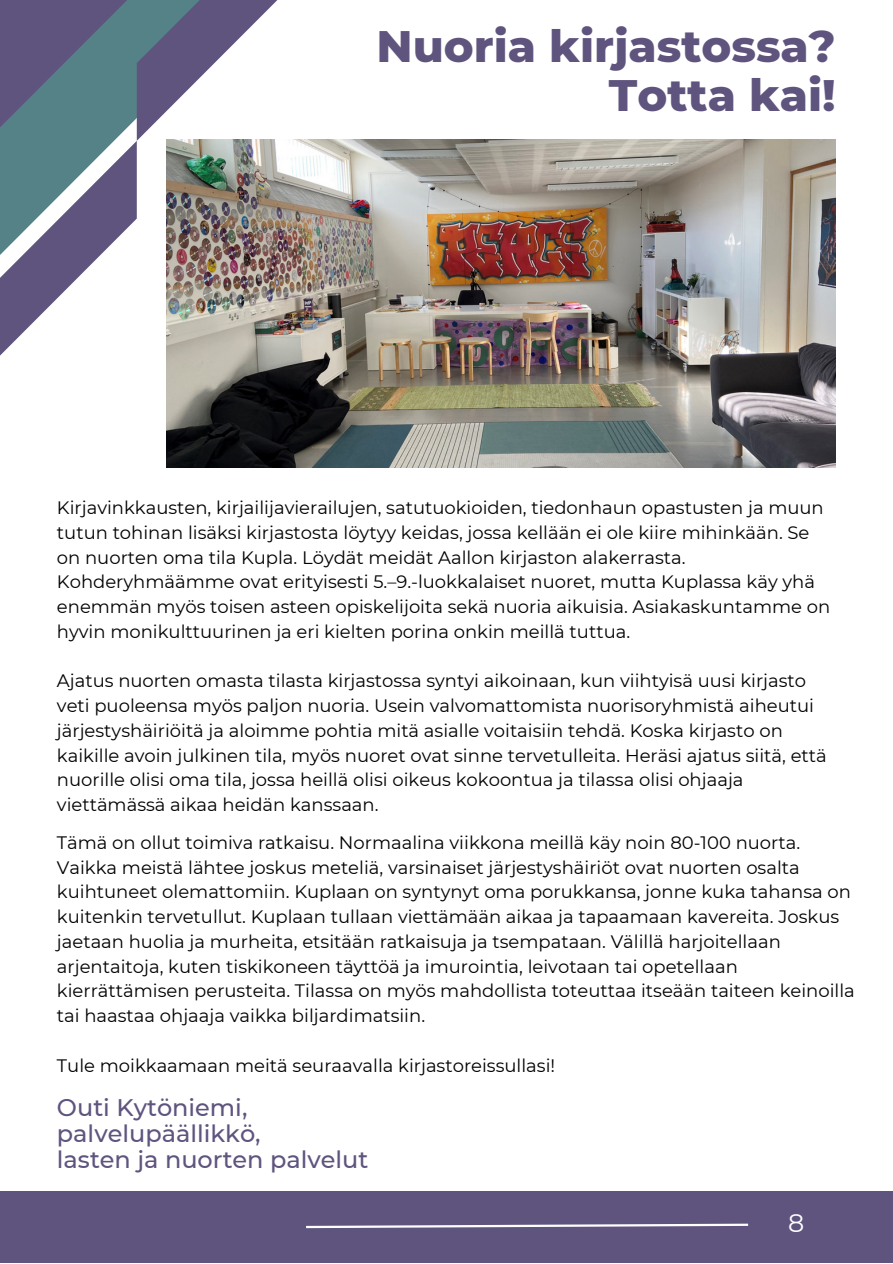
<style>
.page{position:relative;width:893px;height:1264px;background:#fff}
.page>*{position:absolute;margin:0;border:0;box-sizing:border-box;transform-origin:0 0}
.t1{font:800 45px/49.5px "Montserrat";color:#5f547e;text-align:right}
.t2{font:25.35px "Montserrat";color:#fff}
.t3{font:500 24px/25.8px "Montserrat";color:#5f547e}
.t4{font:18px/24.8px "Montserrat";color:#000}
</style>
<div class="page">
<svg style="left:0;top:0;width:322px;height:356px"></svg>
<div style="left:0;top:1191px;width:892px;height:71px;background:#5f547e"></div>
<svg style="left:306px;top:1223px;width:443px;height:6px"></svg>
<img style="left:166px;top:140px;width:669px;height:327px">
<h1 class="t1" style="left:376px;top:21px;width:460px">Nuoria kirjastossa?<br>Totta kai!</h1>
<p class="t4" style="left:57px;top:495px;width:774px">Kirjavinkkausten, kirjailijavierailujen, satutuokioiden, tiedonhaun opastusten ja muun tutun tohinan lisäksi kirjastosta löytyy keidas, jossa kellään ei ole kiire mihinkään. Se on nuorten oma tila Kupla. Löydät meidät Aallon kirjaston alakerrasta.<br>Kohderyhmäämme ovat erityisesti 5.–9.-luokkalaiset nuoret, mutta Kuplassa käy yhä enemmän myös toisen asteen opiskelijoita sekä nuoria aikuisia. Asiakaskuntamme on hyvin monikulttuurinen ja eri kielten porina onkin meillä tuttua.</p>
<p class="t4" style="left:57px;top:668px;width:771px">Ajatus nuorten omasta tilasta kirjastossa syntyi aikoinaan, kun viihtyisä uusi kirjasto veti puoleensa myös paljon nuoria. Usein valvomattomista nuorisoryhmistä aiheutui järjestyshäiriöitä ja aloimme pohtia mitä asialle voitaisiin tehdä. Koska kirjasto on kaikille avoin julkinen tila, myös nuoret ovat sinne tervetulleita. Heräsi ajatus siitä, että nuorille olisi oma tila, jossa heillä olisi oikeus kokoontua ja tilassa olisi ohjaaja viettämässä aikaa heidän kanssaan.</p>
<p class="t4" style="left:57px;top:830px;width:799px">Tämä on ollut toimiva ratkaisu. Normaalina viikkona meillä käy noin 80-100 nuorta.<br>Vaikka meistä lähtee joskus meteliä, varsinaiset järjestyshäiriöt ovat nuorten osalta kuihtuneet olemattomiin. Kuplaan on syntynyt oma porukkansa, jonne kuka tahansa on kuitenkin tervetullut. Kuplaan tullaan viettämään aikaa ja tapaamaan kavereita. Joskus jaetaan huolia ja murheita, etsitään ratkaisuja ja tsempataan. Välillä harjoitellaan arjentaitoja, kuten tiskikoneen täyttöä ja imurointia, leivotaan tai opetellaan kierrättämisen perusteita. Tilassa on myös mahdollista toteuttaa itseään taiteen keinoilla tai haastaa ohjaaja vaikka biljardimatsiin.</p>
<p class="t4" style="left:57px;top:1052px;width:500px">Tule moikkaamaan meitä seuraavalla kirjastoreissullasi!</p>
<h3 class="t3" style="left:57px;top:1094px;width:313px">Outi Kytöniemi, palvelupäällikkö,<br>lasten ja nuorten palvelut</h3>
<h2 class="t2" style="left:788px;top:1207px;width:18px">8</h2>
</div>
